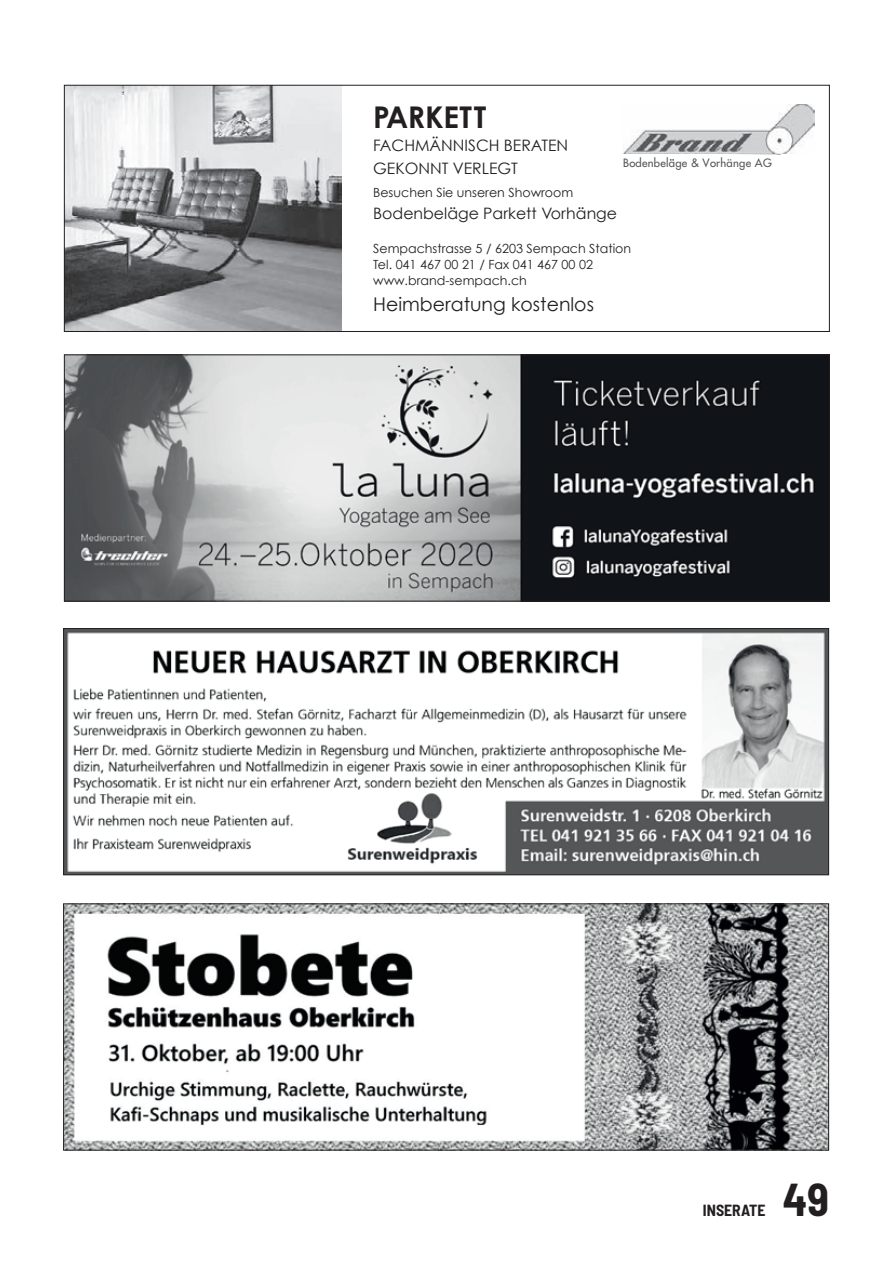
<style>
.page{position:relative;width:893px;height:1263px;background:#fff}
.page>*{position:absolute;margin:0;border:0;box-sizing:border-box;transform-origin:0 0}
.t1{font:700 semi-condensed 45px "Barlow";color:#231f20}
.t2{font:700 30px "Century Gothic";color:#231f20}
.t3{font:18.9px "Century Gothic";color:#231f20}
.t4{font:15.75px/22.6px "Century Gothic";color:#231f20}
.t5{font:700 semi-condensed 15.75px "Barlow";color:#231f20}
.t6{font:12.6px/15.8px "Century Gothic";color:#231f20}
.t7{font:11.25px "Futura";letter-spacing:.02em;color:#545557}
</style>
<div class="page">
<img style="left:65px;top:630px;width:762px;height:243px">
<div style="left:63px;top:628px;width:766px;height:247px;border:1px solid #231f20"></div>
<img style="left:65px;top:906px;width:762px;height:242px">
<div style="left:63px;top:904px;width:766px;height:246px;border:1px solid #231f20"></div>
<img style="left:66px;top:357px;width:762px;height:242px">
<div style="left:64px;top:355px;width:766px;height:246px;border:1px solid #231f20"></div>
<img style="left:66px;top:87px;width:275px;height:243px">
<img style="left:623px;top:104px;width:192px;height:50px">
<div style="left:64px;top:85px;width:766px;height:247px;border:1px solid #231f20"></div>
<h2 class="t2" style="left:373px;top:98px;width:115px">PARKETT</h2>
<p class="t4" style="left:373px;top:134px;width:196px">FACHMÄNNISCH BERATEN<br>GEKONNT VERLEGT</p>
<p class="t6" style="left:373px;top:184px;width:202px">Besuchen Sie unseren Showroom</p>
<p class="t4" style="left:373px;top:202px;width:245px">Bodenbeläge Parkett Vorhänge</p>
<p class="t6" style="left:373px;top:241px;width:259px">Sempachstrasse 5 / 6203 Sempach Station<br>Tel. 041 467 00 21 / Fax 041 467 00 02 www.brand-sempach.ch</p>
<h3 class="t3" style="left:373px;top:292px;width:222px">Heimberatung kostenlos</h3>
<p class="t7" style="left:623px;top:155px;width:150px">Bodenbeläge &amp; Vorhänge AG</p>
<p class="t5" style="left:703px;top:1200px;width:63px">INSERATE</p>
<h1 class="t1" style="left:783px;top:1171px;width:48px">49</h1>
</div>
